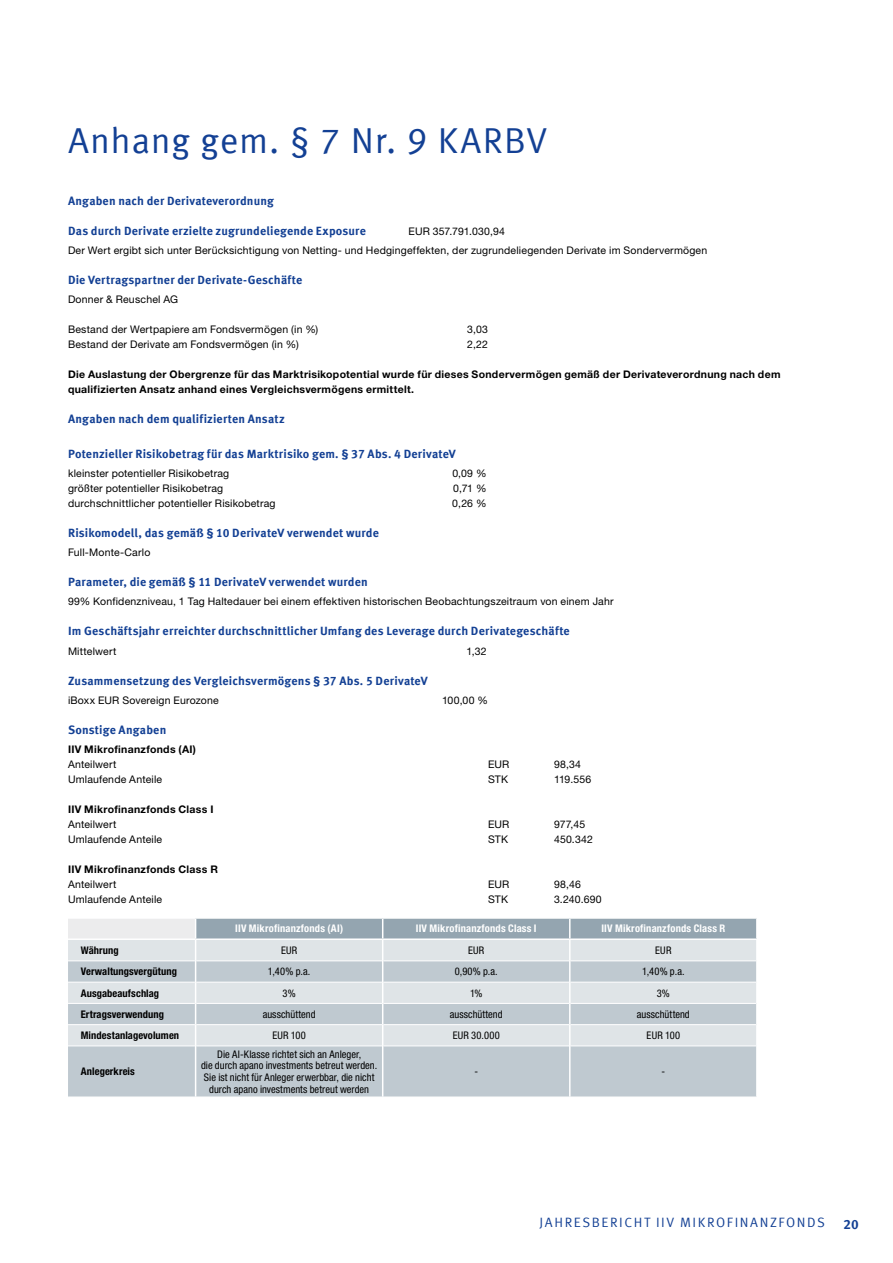
<style>
.page{position:relative;width:893px;height:1263px;background:#fff}
.page>*{position:absolute;margin:0;border:0;box-sizing:border-box;transform-origin:0 0}
.t1{font:36px "Meta Offc Pro Norm";letter-spacing:.02em;color:#134094}
.t2{font:13.5px "Meta Offc Pro Norm";letter-spacing:.115em;color:#134094}
.t3{font:700 13.5px "Meta Offc Pro";color:#134094}
.t4{font:700 12px "Meta Offc Pro";letter-spacing:.01em;color:#134094}
.t5{font:10.5px/19.2px "Helvetica Neue LTW1 G";letter-spacing:.015em;color:#000}
.t6{font:700 10.5px/15px "Helvetica Neue LTW1 G";letter-spacing:.025em;color:#000}
.t7{font:condensed 10.5px/11.7px "Helvetica Neue LTW1 G";letter-spacing:.005em;color:#000;text-align:center}
.t8{font:700 condensed 10.5px "Helvetica Neue LTW1 G";letter-spacing:.01em;color:#000}
.t9{font:700 condensed 10.5px "Helvetica Neue LTW1 G";letter-spacing:.02em;color:#fff}
</style>
<div class="page">
<div style="left:68px;top:918px;width:128px;height:21px;background:#ececed"></div>
<div style="left:68px;top:940px;width:127px;height:20px;background:#dfe4e7"></div>
<svg style="left:68px;top:961px;width:688px;height:136px;background:#c3ccd3"></svg>
<hr style="left:68px;top:982px;width:127px;height:1px;background:#fff">
<hr style="left:68px;top:1003px;width:127px;height:1px;background:#fff">
<hr style="left:68px;top:1024px;width:127px;height:1px;background:#fff">
<hr style="left:68px;top:1045px;width:127px;height:1px;background:#fff">
<hr style="left:68px;top:917px;width:128px;height:2px;background:#fff">
<hr style="left:68px;top:938px;width:128px;height:2px;background:#fff">
<svg style="left:195px;top:918px;width:562px;height:128px;background:#cbd3d8"></svg>
<hr style="left:569px;top:1025px;width:2px;height:21px;background:#fff">
<hr style="left:756px;top:1025px;width:2px;height:21px;background:#fff">
<hr style="left:195px;top:1046px;width:1px;height:51px;background:#fff">
<hr style="left:382px;top:1046px;width:1px;height:51px;background:#fff">
<hr style="left:569px;top:1046px;width:2px;height:51px;background:#fff">
<h1 class="t1" style="left:68px;top:113px;width:481px">ANHANG GEM. § 7 N R. 9 KARBV</h1>
<p class="t4" style="left:68px;top:191px;width:207px">Angaben nach der Derivateverordnung</p>
<p class="t4" style="left:68px;top:221px;width:299px">Das durch Derivate erzielte zugrundeliegende Exposure</p>
<p class="t5" style="left:68px;top:221px;width:641px;text-indent:341px">EUR 357.791.030,94<br>Der Wert ergibt sich unter Berücksichtigung von Netting- und Hedgingeffekten, der zugrundeliegenden Derivate im Sondervermögen</p>
<p class="t4" style="left:68px;top:270px;width:236px">Die Vertragspartner der Derivate-Geschäfte</p>
<p class="t5" style="left:68px;top:290px;width:112px">Donner &amp; Reuschel AG</p>
<p class="t5" style="left:68px;top:320px;width:252px">Bestand der Wertpapiere am Fondsvermögen (in %)</p>
<p class="t5" style="left:467px;top:320px;width:22px">3,03</p>
<p class="t5" style="left:68px;top:335px;width:232px">Bestand der Derivate am Fondsvermögen (in %)</p>
<p class="t5" style="left:467px;top:335px;width:22px">2,22</p>
<p class="t6" style="left:68px;top:367px;width:714px">Die Auslastung der Obergrenze für das Marktrisikopotential wurde für dieses Sondervermögen gemäß der Derivateverordnung nach dem qualifizierten Ansatz anhand eines Vergleichsvermögens ermittelt.</p>
<p class="t4" style="left:68px;top:410px;width:218px">Angaben nach dem qualifizierten Ansatz</p>
<p class="t4" style="left:68px;top:444px;width:389px">Potenzieller Risikobetrag für das Marktrisiko gem. § 37 Abs. 4 DerivateV</p>
<p class="t5" style="left:68px;top:463px;width:163px">kleinster potentieller Risikobetrag</p>
<p class="t5" style="left:452px;top:463px;width:36px">0,09 %</p>
<p class="t5" style="left:68px;top:478px;width:157px">größter potentieller Risikobetrag</p>
<p class="t5" style="left:453px;top:478px;width:35px">0,71 %</p>
<p class="t5" style="left:68px;top:493px;width:209px">durchschnittlicher potentieller Risikobetrag</p>
<p class="t5" style="left:452px;top:493px;width:36px">0,26 %</p>
<p class="t4" style="left:68px;top:523px;width:312px">Risikomodell, das gemäß § 10 DerivateV verwendet wurde</p>
<p class="t5" style="left:68px;top:543px;width:84px">Full-Monte-Carlo</p>
<p class="t4" style="left:68px;top:572px;width:301px">Parameter, die gemäß § 11 DerivateV verwendet wurden</p>
<p class="t5" style="left:68px;top:592px;width:547px">99% Konfidenzniveau, 1 Tag Haltedauer bei einem effektiven historischen Beobachtungszeitraum von einem Jahr</p>
<p class="t4" style="left:68px;top:622px;width:503px">Im Geschäftsjahr erreichter durchschnittlicher Umfang des Leverage durch Derivategeschäfte</p>
<p class="t5" style="left:68px;top:641px;width:50px">Mittelwert</p>
<p class="t5" style="left:466px;top:641px;width:22px">1,32</p>
<p class="t4" style="left:68px;top:671px;width:361px">Zusammensetzung des Vergleichsvermögens § 37 Abs. 5 DerivateV</p>
<p class="t5" style="left:68px;top:690px;width:152px">iBoxx EUR Sovereign Eurozone</p>
<p class="t5" style="left:442px;top:690px;width:47px">100,00 %</p>
<p class="t4" style="left:68px;top:720px;width:100px">Sonstige Angaben</p>
<p class="t6" style="left:68px;top:742px;width:129px">IIV Mikrofinanzfonds (AI)</p>
<p class="t5" style="left:68px;top:755px;width:50px">Anteilwert</p>
<p class="t5" style="left:488px;top:755px;width:23px">EUR</p>
<p class="t5" style="left:554px;top:755px;width:28px">98,34</p>
<p class="t5" style="left:68px;top:770px;width:96px">Umlaufende Anteile</p>
<p class="t5" style="left:488px;top:770px;width:22px">STK</p>
<p class="t5" style="left:554px;top:770px;width:39px">119.556</p>
<p class="t6" style="left:68px;top:802px;width:147px">IIV Mikrofinanzfonds Class I</p>
<p class="t5" style="left:68px;top:815px;width:50px">Anteilwert</p>
<p class="t5" style="left:488px;top:815px;width:23px">EUR</p>
<p class="t5" style="left:554px;top:815px;width:33px">977,45</p>
<p class="t5" style="left:68px;top:830px;width:96px">Umlaufende Anteile</p>
<p class="t5" style="left:488px;top:830px;width:22px">STK</p>
<p class="t5" style="left:554px;top:830px;width:40px">450.342</p>
<p class="t6" style="left:68px;top:862px;width:151px">IIV Mikrofinanzfonds Class R</p>
<p class="t5" style="left:68px;top:875px;width:50px">Anteilwert</p>
<p class="t5" style="left:488px;top:875px;width:23px">EUR</p>
<p class="t5" style="left:554px;top:875px;width:28px">98,46</p>
<p class="t5" style="left:68px;top:890px;width:96px">Umlaufende Anteile</p>
<p class="t5" style="left:488px;top:890px;width:22px">STK</p>
<p class="t5" style="left:554px;top:890px;width:49px">3.240.690</p>
<p class="t9" style="left:235px;top:922px;width:109px">IIV Mikrofinanzfonds (AI)</p>
<p class="t9" style="left:416px;top:922px;width:122px">IIV Mikrofinanzfonds Class I</p>
<p class="t9" style="left:601px;top:922px;width:125px">IIV Mikrofinanzfonds Class R</p>
<p class="t8" style="left:81px;top:944px;width:39px">Währung</p>
<p class="t7" style="left:281px;top:944px;width:18px">EUR</p>
<p class="t7" style="left:468px;top:944px;width:18px">EUR</p>
<p class="t7" style="left:655px;top:944px;width:18px">EUR</p>
<p class="t8" style="left:81px;top:965px;width:98px">Verwaltungsvergütung</p>
<p class="t7" style="left:268px;top:966px;width:44px">1,40% p.a.</p>
<p class="t7" style="left:455px;top:966px;width:45px">0,90% p.a.</p>
<p class="t7" style="left:642px;top:966px;width:44px">1,40% p.a.</p>
<p class="t8" style="left:81px;top:986px;width:80px">Ausgabeaufschlag</p>
<p class="t7" style="left:283px;top:987px;width:15px">3%</p>
<p class="t7" style="left:470px;top:987px;width:14px">1%</p>
<p class="t7" style="left:657px;top:987px;width:15px">3%</p>
<p class="t8" style="left:81px;top:1008px;width:85px">Ertragsverwendung</p>
<p class="t7" style="left:263px;top:1008px;width:54px">ausschüttend</p>
<p class="t7" style="left:450px;top:1008px;width:54px">ausschüttend</p>
<p class="t7" style="left:637px;top:1008px;width:54px">ausschüttend</p>
<p class="t8" style="left:81px;top:1029px;width:100px">Mindestanlagevolumen</p>
<p class="t7" style="left:272px;top:1029px;width:35px">EUR 100</p>
<p class="t7" style="left:453px;top:1029px;width:48px">EUR 30.000</p>
<p class="t7" style="left:647px;top:1029px;width:35px">EUR 100</p>
<p class="t8" style="left:81px;top:1065px;width:56px">Anlegerkreis</p>
<p class="t7" style="left:201px;top:1048px;width:178px">Die AI-Klasse richtet sich an Anleger,<br>die durch apano investments betreut werden.<br>Sie ist nicht für Anleger erwerbbar, die nicht durch apano investments betreut werden</p>
<p class="t7" style="left:474px;top:1066px;width:5px">-</p>
<p class="t7" style="left:661px;top:1066px;width:5px">-</p>
<p class="t2" style="left:539px;top:1211px;width:285px">JAHRESBERICHT IIV MI KROFI NANZFONDS</p>
<p class="t3" style="left:844px;top:1214px;width:17px">20</p>
</div>
